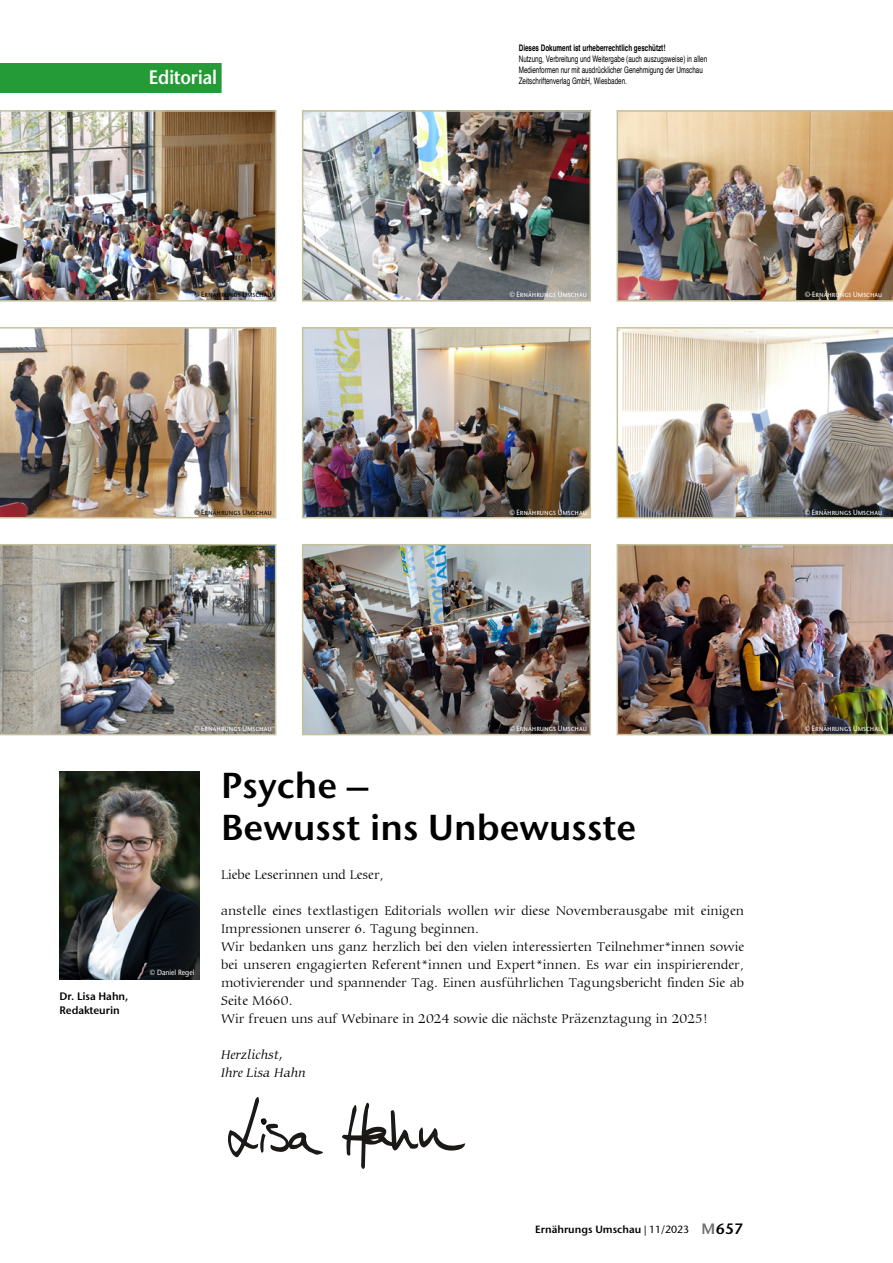
<style>
.page{position:relative;width:893px;height:1263px;background:#fff}
.page>*{position:absolute;margin:0;border:0;box-sizing:border-box;transform-origin:0 0}
.t1{font:600 36px/42px "Stone Sans ITC Pro";color:#000}
.t2{font:600 19.5px "Stone Sans ITC Pro";letter-spacing:-.01em;color:#fff;scale:.9 1}
.t3{font:300 13.5px/18px "Carmina BT";color:#000}
.t4{font:italic 300 13.5px/18px "Carmina BT";color:#000}
.t5{font:600 10.8px/14px "Stone Sans ITC Pro";letter-spacing:-.005em;color:#000}
.t6{font:600 10.5px "Stone Sans ITC Pro";color:#000}
.t7{font:9px/10.8px "Helvetica";color:#000;scale:.7 1}
.t8{font:700 9px "Helvetica";color:#000;scale:.7 1}
.t9{font:500 7.5px "Stone Sans ITC Std";color:#fff;scale:.9 1}
.t10{font:500 7.5px "Stone Sans ITC Std";color:#000;scale:.9 1}
.s1{font-family:"Stone Sans ITC Std";font-weight:500}
.s2{font-size:15px;color:#6f6f6e}
.s3{font-size:15px}
</style>
<div class="page">
<div style="left:0;top:63px;width:222px;height:30px;background:#249b37"></div>
<img style="left:60px;top:771px;width:140px;height:209px">
<svg style="left:228px;top:1097px;width:95px;height:61px"></svg>
<svg style="left:342px;top:1102px;width:123px;height:67px"></svg>
<img style="left:617px;top:110px;width:276px;height:192px">
<img style="left:305px;top:113px;width:283px;height:186px">
<div style="left:302px;top:110px;width:289px;height:192px;border:2px solid #c6c19d"></div>
<img style="left:0;top:110px;width:276px;height:192px">
<img style="left:305px;top:330px;width:283px;height:185px">
<div style="left:302px;top:327px;width:289px;height:191px;border:2px solid #c6c19d"></div>
<img style="left:0;top:327px;width:276px;height:191px">
<img style="left:617px;top:327px;width:276px;height:191px">
<img style="left:305px;top:547px;width:283px;height:185px">
<div style="left:302px;top:544px;width:289px;height:191px;border:2px solid #c6c19d"></div>
<img style="left:0;top:544px;width:276px;height:191px">
<img style="left:617px;top:544px;width:276px;height:191px">
<h2 class="t2" style="left:149px;top:65px;width:77px">Editorial</h2>
<p class="t8" style="left:519px;top:42px;width:211px">Dieses Dokument ist urheberrechtlich geschützt!</p>
<p class="t7" style="left:519px;top:54px;width:271px">Nutzung, Verbreitung und Weitergabe (auch auszugsweise) in allen<br>Medienformen nur mit ausdrücklicher Genehmigung der Umschau<br>Zeitschriftenverlag GmbH, Wiesbaden.</p>
<p class="t10" style="left:194px;top:290px;width:88px">© Ernährungs Umschau</p>
<p class="t9" style="left:509px;top:290px;width:88px">© Ernährungs Umschau</p>
<p class="t9" style="left:805px;top:290px;width:88px">© Ernährungs Umschau</p>
<p class="t10" style="left:194px;top:508px;width:88px">© Ernährungs Umschau</p>
<p class="t9" style="left:509px;top:508px;width:88px">© Ernährungs Umschau</p>
<p class="t9" style="left:805px;top:508px;width:88px">© Ernährungs Umschau</p>
<p class="t5" style="left:60px;top:989px;width:70px">Dr. Lisa Hahn,<br>Redakteurin</p>
<p class="t9" style="left:194px;top:724px;width:88px">© Ernährungs Umschau</p>
<p class="t9" style="left:509px;top:724px;width:88px">© Ernährungs Umschau</p>
<p class="t9" style="left:805px;top:724px;width:88px">© Ernährungs Umschau</p>
<p class="t9" style="left:150px;top:967px;width:51px">© Daniel Regel</p>
<h1 class="t1" style="left:221px;top:764px;width:417px">Psyche –<br>Bewusst ins Unbewusste</h1>
<p class="t3" style="left:221px;top:866px;width:164px">Liebe Leserinnen und Leser,</p>
<p class="t3" style="left:221px;top:902px;width:525px">anstelle eines textlastigen Editorials wollen wir diese Novemberausgabe mit einigen Impressionen unserer 6. Tagung beginnen.<br>Wir bedanken uns ganz herzlich bei den vielen interessierten Teilnehmer*innen sowie bei unseren engagierten Referent*innen und Expert*innen. Es war ein inspirierender, motivierender und spannender Tag. Einen ausführlichen Tagungsbericht finden Sie ab Seite M660.<br>Wir freuen uns auf Webinare in 2024 sowie die nächste Präzenztagung in 2025!</p>
<p class="t4" style="left:221px;top:1046px;width:86px">Herzlichst,<br>Ihre Lisa Hahn</p>
<p class="t6" style="left:535px;top:1222px;width:210px">Ernährungs Umschau <span class="s1">| 11/2023</span> <span class="s2">M</span><span class="s3">657</span></p>
</div>
